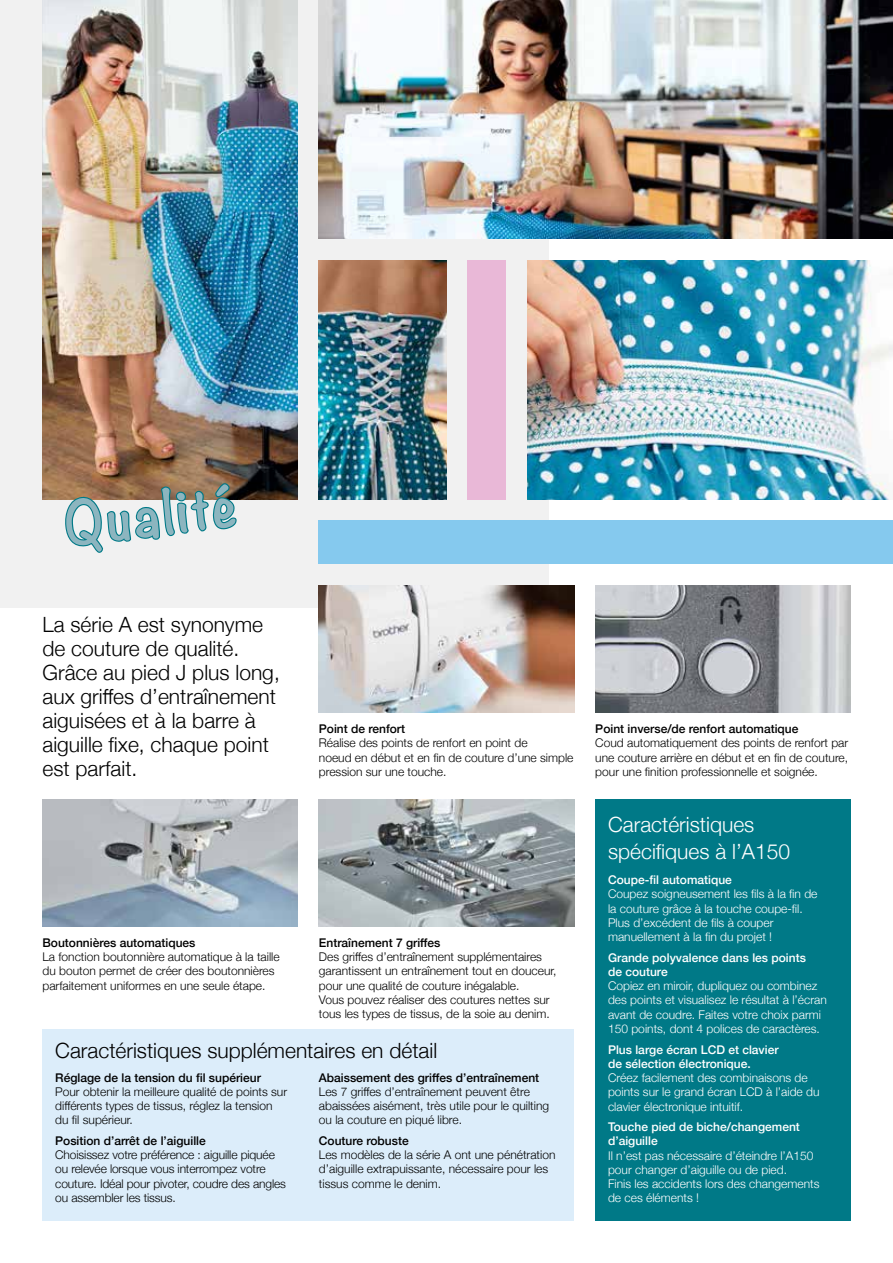
<style>
.page{position:relative;width:893px;height:1263px;background:#fff}
.page>*{position:absolute;margin:0;border:0;box-sizing:border-box;transform-origin:0 0}
.t1{font:700 54px "Noteworthy";color:#8cb5bf;scale:.93 1}
.t2{font:300 21px/24px "Helvetica Neue";color:#000}
.t3{font:300 21px/27px "Helvetica Neue";color:#fff}
.t4{font:300 12px/14.2px "Helvetica Neue";color:#000}
.t5{font:300 12px/14.2px "Helvetica Neue";color:#fff}
.t6{font:500 12px "Helvetica Neue";color:#000}
.t7{font:500 12px/14.2px "Helvetica Neue";color:#fff}
</style>
<div class="page">
<div style="left:0;top:0;width:549px;height:607px;background:#f1f1f1"></div>
<img style="left:527px;top:260px;width:366px;height:239px">
<div style="left:468px;top:260px;width:38px;height:239px;background:#e9b8d7"></div>
<div style="left:319px;top:520px;width:574px;height:44px;background:#85c9ee"></div>
<img style="left:319px;top:260px;width:127px;height:239px">
<img style="left:319px;top:0;width:574px;height:239px">
<img style="left:43px;top:0;width:255px;height:499px">
<img style="left:319px;top:799px;width:255px;height:128px">
<img style="left:595px;top:585px;width:255px;height:128px">
<img style="left:319px;top:585px;width:255px;height:128px">
<img style="left:43px;top:799px;width:255px;height:128px">
<div style="left:595px;top:799px;width:255px;height:421px;background:#007987"></div>
<svg style="left:61px;top:470px;width:178px;height:83px"></svg>
<div style="left:43px;top:1029px;width:531px;height:191px;background:#dcedfa"></div>
<h1 class="t1" style="left:58px;top:477px;width:188px;rotate:-7deg">Qualité</h1>
<h2 class="t2" style="left:43px;top:611px;width:239px">La série A est synonyme de couture de qualité.<br>Grâce au pied J plus long, aux griffes d’entraînement aiguisées et à la barre à aiguille fixe, chaque point est parfait.</h2>
<p class="t6" style="left:319px;top:719px;width:88px">Point de renfort</p>
<p class="t4" style="left:319px;top:735px;width:256px">Réalise des points de renfort en point de<br>noeud en début et en fin de couture d’une simple pression sur une touche.</p>
<p class="t6" style="left:43px;top:933px;width:154px">Boutonnières automatiques</p>
<p class="t4" style="left:43px;top:949px;width:239px">La fonction boutonnière automatique à la taille du bouton permet de créer des boutonnières parfaitement uniformes en une seule étape.</p>
<p class="t6" style="left:319px;top:933px;width:123px">Entraînement 7 griffes</p>
<p class="t4" style="left:319px;top:949px;width:239px">Des griffes d’entraînement supplémentaires garantissent un entraînement tout en douceur, pour une qualité de couture inégalable.<br>Vous pouvez réaliser des coutures nettes sur tous les types de tissus, de la soie au denim.</p>
<h2 class="t2" style="left:55px;top:1037px;width:383px">Caractéristiques supplémentaires en détail</h2>
<p class="t6" style="left:55px;top:1068px;width:207px">Réglage de la tension du fil supérieur</p>
<p class="t4" style="left:55px;top:1083px;width:233px">Pour obtenir la meilleure qualité de points sur différents types de tissus, réglez la tension du fil supérieur.</p>
<p class="t6" style="left:55px;top:1131px;width:152px">Position d’arrêt de l’aiguille</p>
<p class="t4" style="left:55px;top:1147px;width:232px">Choisissez votre préférence : aiguille piquée ou relevée lorsque vous interrompez votre couture. Idéal pour pivoter, coudre des angles ou assembler les tissus.</p>
<p class="t6" style="left:319px;top:1068px;width:222px">Abaissement des griffes d’entraînement</p>
<p class="t4" style="left:319px;top:1083px;width:232px">Les 7 griffes d’entraînement peuvent être abaissées aisément, très utile pour le quilting ou la couture en piqué libre.</p>
<p class="t6" style="left:319px;top:1131px;width:91px">Couture robuste</p>
<p class="t4" style="left:319px;top:1147px;width:238px">Les modèles de la série A ont une pénétration d’aiguille extrapuissante, nécessaire pour les tissus comme le denim.</p>
<p class="t6" style="left:595px;top:719px;width:205px">Point inverse/de renfort automatique</p>
<p class="t4" style="left:595px;top:735px;width:254px;text-align:justify">Coud automatiquement des points de renfort par une couture arrière en début et en fin de couture, pour une finition professionnelle et soignée.</p>
<h2 class="t3" style="left:608px;top:810px;width:184px">Caractéristiques spécifiques à l’A150</h2>
<p class="t7" style="left:608px;top:872px;width:125px">Coupe-fil automatique</p>
<p class="t5" style="left:608px;top:886px;width:211px">Coupez soigneusement les fils à la fin de la couture grâce à la touche coupe‑fil.<br>Plus d’excédent de fils à couper manuellement à la fin du projet !</p>
<p class="t7" style="left:608px;top:949px;width:199px">Grande polyvalence dans les points de couture</p>
<p class="t5" style="left:608px;top:978px;width:220px">Copiez en miroir, dupliquez ou combinez des points et visualisez le résultat à l’écran avant de coudre. Faites votre choix parmi 150 points, dont 4 polices de caractères.</p>
<p class="t7" style="left:608px;top:1041px;width:172px">Plus large écran LCD et clavier de sélection électronique.</p>
<p class="t5" style="left:608px;top:1070px;width:213px">Créez facilement des combinaisons de points sur le grand écran LCD à l’aide du clavier électronique intuitif.</p>
<p class="t7" style="left:608px;top:1119px;width:193px">Touche pied de biche/changement d’aiguille</p>
<p class="t5" style="left:608px;top:1147px;width:213px">Il n’est pas nécessaire d’éteindre l’A150 pour changer d’aiguille ou de pied.<br>Finis les accidents lors des changements de ces éléments !</p>
</div>
